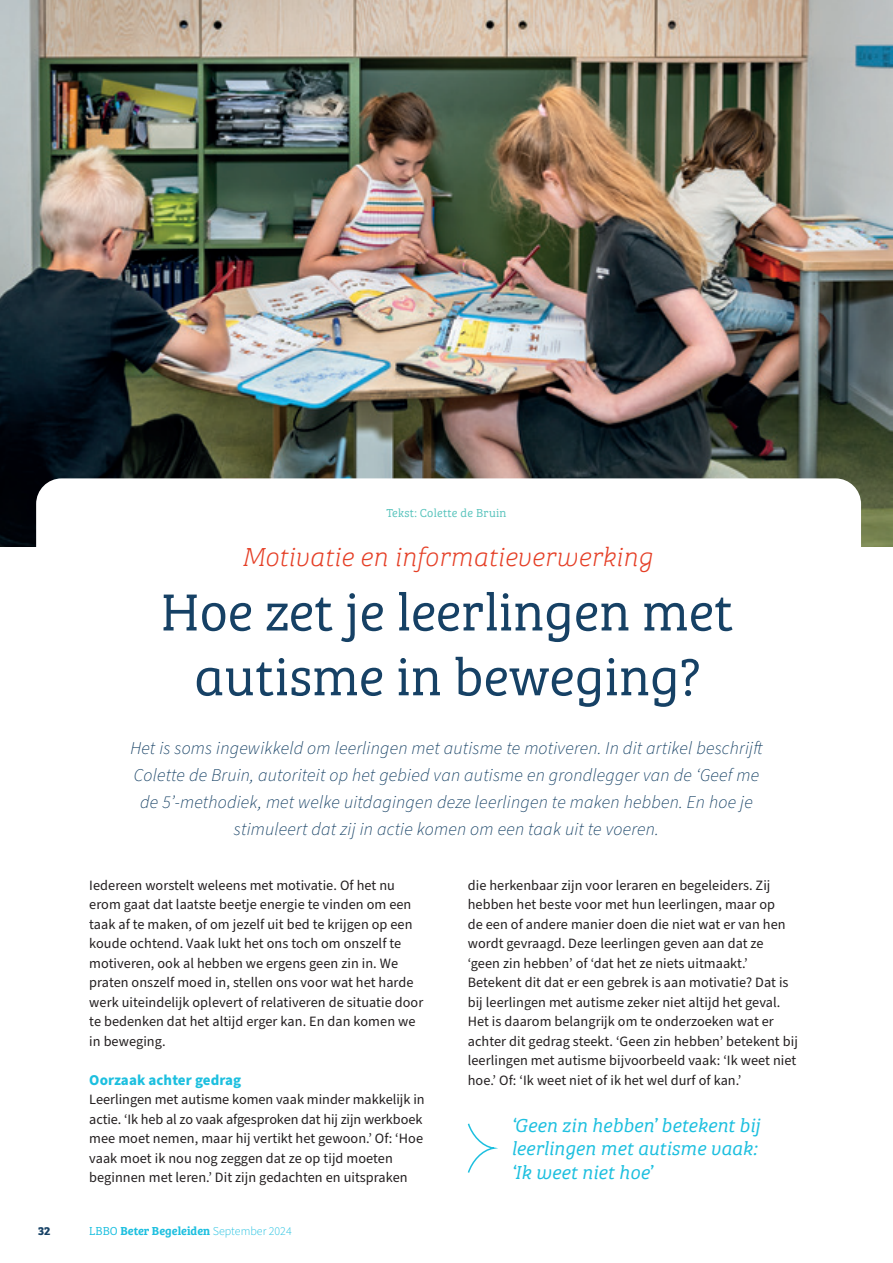
<style>
.page{position:relative;width:893px;height:1263px;background:#fff}
.page>*{position:absolute;margin:0;border:0;box-sizing:border-box;transform-origin:0 0}
.t1{font:54px/64.8px "Bree Serif Lt";color:#164165;text-align:center}
.t2{font:italic 27px "Bree Serif Th";color:#e53e25}
.t3{font:italic 19.5px/23.4px "Bree Serif Lt";color:#1cbfdf}
.t4{font:italic 300 18px/27px "Source Sans Pro";letter-spacing:.01em;color:#164165;text-align:center}
.t5{font:700 15px "Source Sans Pro";letter-spacing:.005em;color:#1cbfdf}
.t6{font:14.25px/19.5px "Source Sans Pro";letter-spacing:.005em;color:#231f20}
.t7{font:12px "Bree Serif Sb";color:#1cbfdf}
.t8{font:12px "Bree Serif Lt";letter-spacing:.02em;color:#5ac4bd}
.t9{font:700 12px "Bree Serif";color:#164165}
.s1{font-family:"Bree Serif Lt"}
.s2{font-family:"Source Sans Pro";font-weight:300}
</style>
<div class="page">
<img style="left:0;top:0;width:893px;height:546px">
<div style="left:36px;top:478px;width:825px;height:141px;background:#fff;border-radius:26px"></div>
<svg style="left:467px;top:1123px;width:31px;height:50px"></svg>
<p class="t8" style="left:386px;top:504px;width:121px">Tekst: Colette de Bruin</p>
<h2 class="t2" style="left:242px;top:537px;width:412px">Motivatie en informatieverwerking</h2>
<h1 class="t1" style="left:161px;top:577px;width:574px">Hoe zet je leerlingen met autisme in beweging?</h1>
<p class="t4" style="left:130px;top:735px;width:634px">Het is soms ingewikkeld om leerlingen met autisme te motiveren. In dit artikel beschrijft Colette de Bruin, autoriteit op het gebied van autisme en grondlegger van de ‘Geef me de 5’-methodiek, met welke uitdagingen deze leerlingen te maken hebben. En hoe je stimuleert dat zij in actie komen om een taak uit te voeren.</p>
<p class="t6" style="left:89px;top:875px;width:335px">Iedereen worstelt weleens met motivatie. Of het nu erom gaat dat laatste beetje energie te vinden om een taak af te maken, of om jezelf uit bed te krijgen op een koude ochtend. Vaak lukt het ons toch om onszelf te motiveren, ook al hebben we ergens geen zin in. We praten onszelf moed in, stellen ons voor wat het harde werk uiteindelijk oplevert of relativeren de situatie door te bedenken dat het altijd erger kan. En dan komen we in beweging.</p>
<p class="t5" style="left:89px;top:1069px;width:153px">Oorzaak achter gedrag</p>
<p class="t6" style="left:89px;top:1090px;width:337px">Leerlingen met autisme komen vaak minder makkelijk in actie. ‘Ik heb al zo vaak afgesproken dat hij zijn werkboek mee moet nemen, maar hij vertikt het gewoon.’ Of: ‘Hoe vaak moet ik nou nog zeggen dat ze op tijd moeten beginnen met leren.’ Dit zijn gedachten en uitspraken</p>
<p class="t9" style="left:38px;top:1221px;width:14px">32</p>
<p class="t7" style="left:89px;top:1221px;width:204px"><span class="s1">LBBO</span> Beter Begeleiden <span class="s2">September 2024</span></p>
<p class="t6" style="left:468px;top:875px;width:332px">die herkenbaar zijn voor leraren en begeleiders. Zij hebben het beste voor met hun leerlingen, maar op<br>de een of andere manier doen die niet wat er van hen wordt gevraagd. Deze leerlingen geven aan dat ze ‘geen zin hebben’ of ‘dat het ze niets uitmaakt.’ Betekent dit dat er een gebrek is aan motivatie? Dat is bij leerlingen met autisme zeker niet altijd het geval.<br>Het is daarom belangrijk om te onderzoeken wat er achter dit gedrag steekt. ‘Geen zin hebben’ betekent bij leerlingen met autisme bijvoorbeeld vaak: ‘Ik weet niet hoe.’ Of: ‘Ik weet niet of ik het wel durf of kan.’</p>
<h3 class="t3" style="left:511px;top:1112px;width:251px">‘Geen zin hebben’ betekent bij leerlingen met autisme vaak: ‘Ik weet niet hoe’</h3>
</div>
